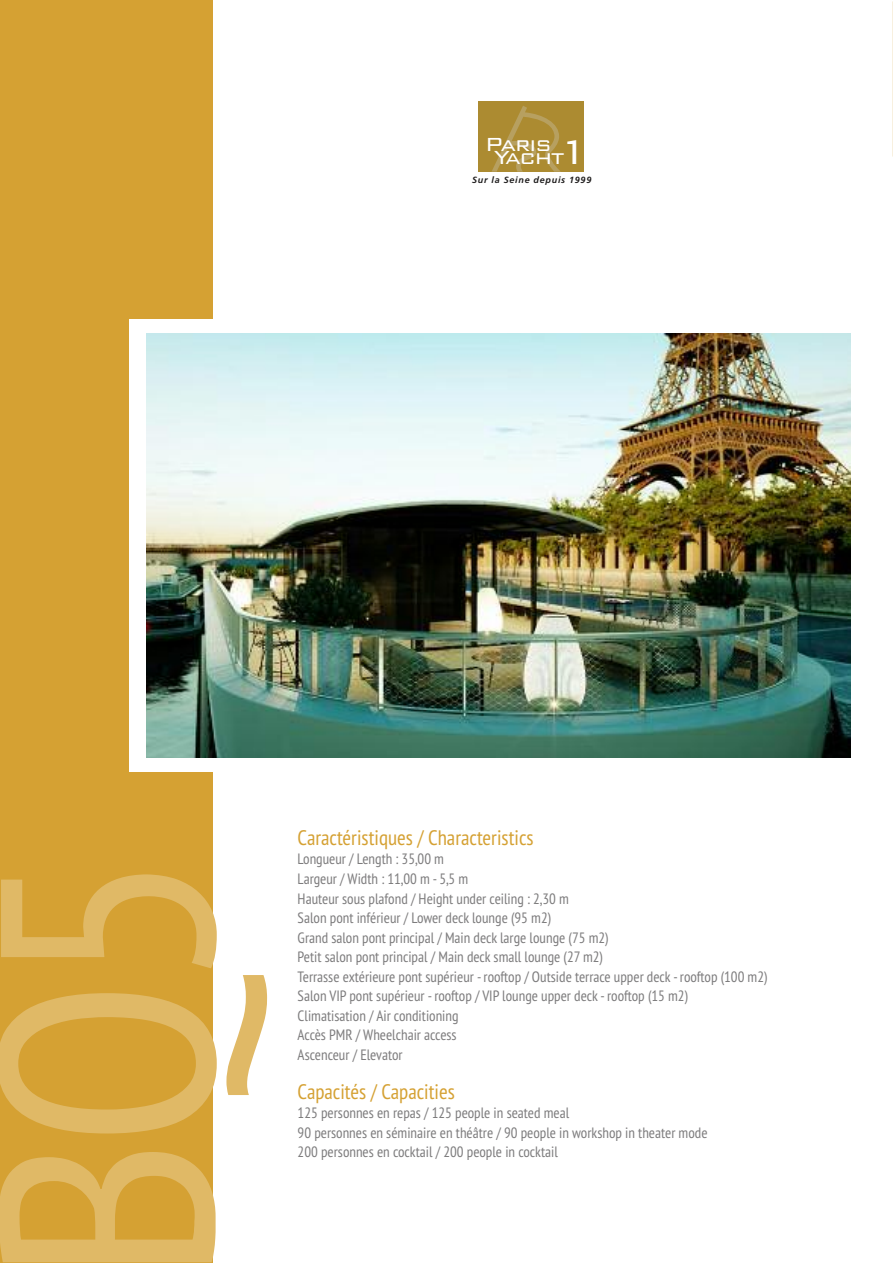
<style>
.page{position:relative;width:893px;height:1263px;background:#fff}
.page>*{position:absolute;margin:0;border:0;box-sizing:border-box;transform-origin:0 0}
.t1{font:condensed 303px "PT Sans";color:#e0b966}
.t2{font:300 25.35px "Bank Gothic";letter-spacing:-.05em;color:#fff}
.t3{font:condensed 21px "PT Sans";color:#d5a133}
.t4{font:condensed 15px/19.5px "PT Sans";color:#7d7c7d}
.t5{font:italic 700 9px "Frutiger";letter-spacing:.08em;color:#1f1d1d}
.s1{font-size:45.9px}
</style>
<div class="page">
<div style="left:0;top:0;width:213px;height:1263px;background:#d5a133"></div>
<div style="left:129px;top:319px;width:169px;height:452px;background:#fff"></div>
<img style="left:146px;top:334px;width:704px;height:424px">
<div style="left:479px;top:102px;width:105px;height:70px;background:#ac8b31"></div>
<svg style="left:492px;top:106px;width:69px;height:66px"></svg>
<h2 class="t2" style="left:485px;top:125px;width:68px">Paris</h2>
<h2 class="t2" style="left:493px;top:138px;width:99px">Yacht<span class="s1">1</span></h2>
<p class="t5" style="left:472px;top:176px;width:121px">Sur la Seine depuis 1999</p>
<h1 class="t1" style="left:-88px;top:1282px;width:432px;rotate:-90deg">BQ5</h1>
<h3 class="t3" style="left:298px;top:824px;width:237px">Caractéristiques / Characteristics</h3>
<p class="t4" style="left:298px;top:849px;width:471px">Longueur / Length : 35,00 m<br>Largeur / Width : 11,00 m - 5,5 m<br>Hauteur sous plafond / Height under ceiling : 2,30 m<br>Salon pont inférieur / Lower deck lounge (95 m2)<br>Grand salon pont principal / Main deck large lounge (75 m2)<br>Petit salon pont principal / Main deck small lounge (27 m2)<br>Terrasse extérieure pont supérieur - rooftop / Outside terrace upper deck - rooftop (100 m2)<br>Salon VIP pont supérieur - rooftop / VIP lounge upper deck - rooftop (15 m2)<br>Climatisation / Air conditioning<br>Accès PMR / Wheelchair access<br>Ascenceur / Elevator</p>
<h3 class="t3" style="left:298px;top:1078px;width:159px">Capacités / Capacities</h3>
<p class="t4" style="left:298px;top:1103px;width:411px">125 personnes en repas / 125 people in seated meal<br>90 personnes en séminaire en théâtre / 90 people in workshop in theater mode<br>200 personnes en cocktail / 200 people in cocktail</p>
</div>
